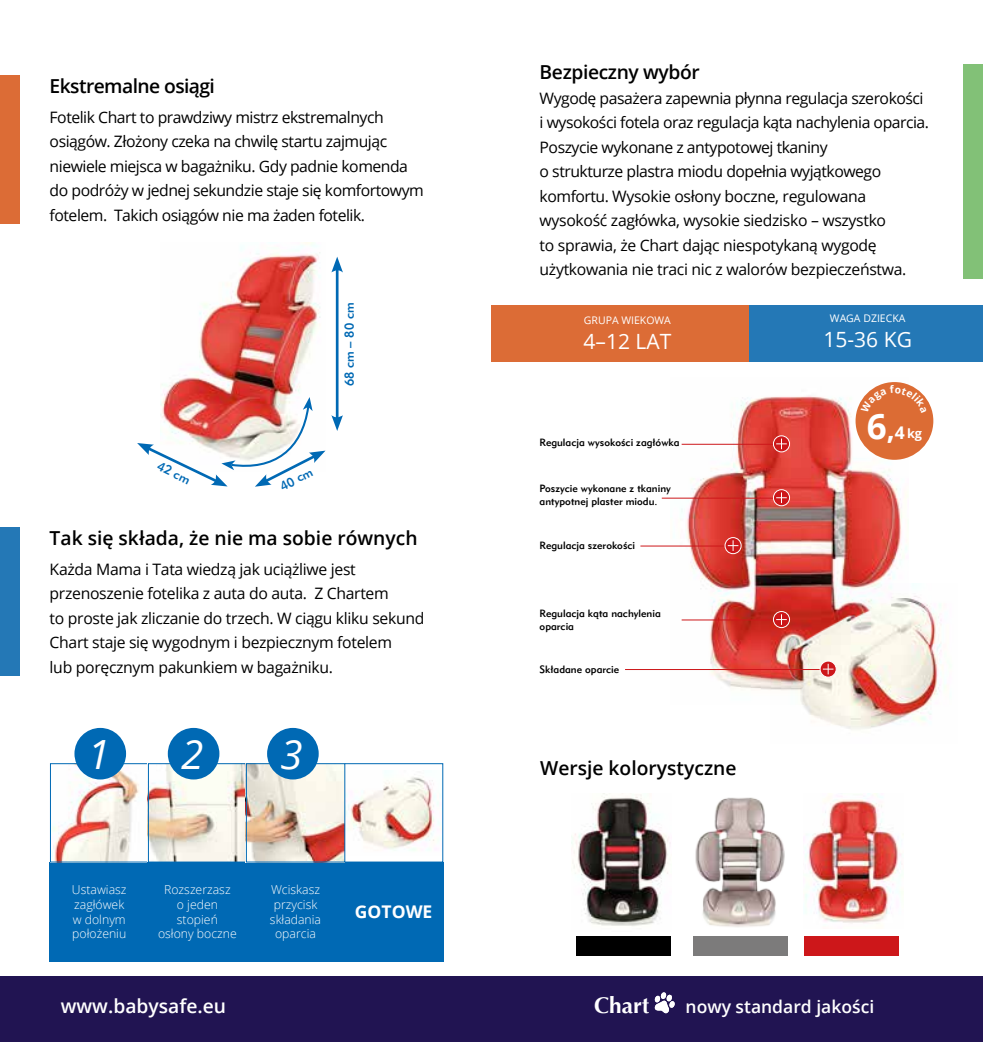
<style>
.page{position:relative;width:983px;height:1042px;background:#fff}
.page>*{position:absolute;margin:0;border:0;box-sizing:border-box;transform-origin:0 0}
.t1{font:italic 40.25px "Open Sans";color:#fff}
.t2{font:700 22.57px "Optima";color:#fff}
.t3{font:21px "Open Sans";color:#fff}
.t4{font:600 19.25px "Open Sans";color:#000}
.t5{font:600 19.25px "Open Sans";letter-spacing:-.03em;color:#000}
.t6{font:600 19.25px "Open Sans";letter-spacing:-.02em;color:#000}
.t7{font:600 19.25px "Open Sans";color:#fff}
.t8{font:600 17.5px "Open Sans";color:#fff}
.t9{font:700 17.5px "Open Sans";color:#fff}
.t10{font:15.75px/24.5px "Open Sans";letter-spacing:-.03em;color:#000}
.t11{font:700 12.78px "Open Sans";color:#fff}
.t12{font:12.6px "Geometric 415 Md EU";color:#0069b4}
.t13{font:300 12.25px/14.7px "Open Sans";color:#fff;text-align:center}
.t14{font:10.5px/12.6px "Geometric 415 Md EU";color:#000}
.t15{font:10.5px "Open Sans";color:#fff}
.s1{font-size:35px}
.s2{font-size:28px}
.s3{font-size:17.5px}
</style>
<div class="page">
<div style="left:0;top:528px;width:19px;height:148px;background:#2478b6"></div>
<div style="left:0;top:75px;width:19px;height:148px;background:#dc6c36"></div>
<div style="left:962px;top:64px;width:20px;height:215px;background:#82c177"></div>
<div style="left:491px;top:305px;width:258px;height:57px;background:#dc6c36"></div>
<div style="left:749px;top:305px;width:233px;height:57px;background:#2478b6"></div>
<div style="left:0;top:976px;width:982px;height:66px;background:#211452"></div>
<svg style="left:654px;top:992px;width:20px;height:21px"></svg>
<img style="left:695px;top:797px;width:90px;height:130px">
<img style="left:803px;top:793px;width:100px;height:130px">
<img style="left:571px;top:793px;width:100px;height:133px">
<img style="left:346px;top:771px;width:95px;height:80px">
<img style="left:670px;top:382px;width:237px;height:308px">
<hr style="left:681px;top:444px;width:93px;height:1px;background:#cd171a">
<svg style="left:773px;top:436px;width:16px;height:16px"></svg>
<div style="left:772px;top:435px;width:17px;height:17px;border:1px solid #fff;border-radius:50%"></div>
<svg style="left:776px;top:438px;width:10px;height:11px"></svg>
<hr style="left:661px;top:498px;width:113px;height:1px;background:#cd171a">
<svg style="left:773px;top:490px;width:16px;height:16px"></svg>
<div style="left:772px;top:489px;width:17px;height:17px;border:1px solid #fff;border-radius:50%"></div>
<svg style="left:776px;top:492px;width:10px;height:11px"></svg>
<hr style="left:640px;top:545px;width:85px;height:1px;background:#cd171a">
<svg style="left:724px;top:537px;width:17px;height:17px"></svg>
<div style="left:724px;top:537px;width:17px;height:17px;border:1px solid #fff;border-radius:50%"></div>
<svg style="left:727px;top:540px;width:11px;height:11px"></svg>
<hr style="left:681px;top:619px;width:93px;height:1px;background:#cd171a">
<img style="left:769px;top:584px;width:178px;height:146px">
<div style="left:804px;top:936px;width:95px;height:20px;background:#cd171a"></div>
<div style="left:692px;top:936px;width:95px;height:20px;background:#7c7b7b"></div>
<div style="left:575px;top:936px;width:95px;height:20px;background:#000"></div>
<div style="left:50px;top:862px;width:99px;height:99px;background:#0069b4"></div>
<img style="left:52px;top:765px;width:291px;height:95px">
<div style="left:50px;top:763px;width:99px;height:99px;border:1px solid #0069b4"></div>
<div style="left:148px;top:763px;width:99px;height:99px;border:1px solid #0069b4"></div>
<div style="left:148px;top:862px;width:99px;height:99px;background:#0069b4"></div>
<div style="left:246px;top:862px;width:99px;height:99px;background:#0069b4"></div>
<div style="left:344px;top:862px;width:99px;height:99px;background:#0069b4"></div>
<div style="left:246px;top:763px;width:99px;height:99px;border:1px solid #0069b4"></div>
<hr style="left:625px;top:669px;width:195px;height:1px;background:#cd171a">
<svg style="left:819px;top:661px;width:17px;height:16px"></svg>
<div style="left:819px;top:660px;width:17px;height:17px;border:1px solid #fff;border-radius:50%"></div>
<svg style="left:822px;top:664px;width:11px;height:10px"></svg>
<img style="left:162px;top:242px;width:158px;height:155px">
<div style="left:74px;top:728px;width:52px;height:51px;background:#0069b4;border-radius:50%"></div>
<div style="left:168px;top:728px;width:51px;height:51px;background:#0069b4;border-radius:50%"></div>
<div style="left:267px;top:728px;width:51px;height:51px;background:#0069b4;border-radius:50%"></div>
<hr style="left:336px;top:267px;width:2px;height:153px;background:#0069b4">
<svg style="left:331px;top:257px;width:12px;height:15px"></svg>
<svg style="left:331px;top:415px;width:12px;height:16px"></svg>
<div style="left:855px;top:382px;width:78px;height:78px;background:#dc6c34;border-radius:50%"></div>
<svg style="left:137px;top:397px;width:188px;height:90px"></svg>
<svg style="left:860px;top:385px;width:66px;height:18px"></svg>
<p class="t5" style="left:50px;top:73px;width:167px">Ekstremalne osiągi</p>
<p class="t10" style="left:50px;top:104px;width:375px">Fotelik Chart to prawdziwy mistrz ekstremalnych osiągów. Złożony czeka na chwilę startu zajmując niewiele miejsca w bagażniku. Gdy padnie komenda do podróży w jednej sekundzie staje się komfortowym fotelem. Takich osiągów nie ma żaden fotelik.</p>
<p class="t12" style="left:162px;top:458px;width:36px;rotate:27deg">42 cm</p>
<p class="t12" style="left:341px;top:386px;width:85px;rotate:-90deg">68 cm – 80 cm</p>
<p class="t12" style="left:277px;top:480px;width:36px;rotate:-28deg">40 cm</p>
<p class="t4" style="left:50px;top:525px;width:369px">Tak się składa, że nie ma sobie równych</p>
<p class="t10" style="left:50px;top:556px;width:376px">Każda Mama i Tata wiedzą jak uciążliwe jest przenoszenie fotelika z auta do auta. Z Chartem<br>to proste jak zliczanie do trzech. W ciągu kliku sekund Chart staje się wygodnym i bezpiecznym fotelem<br>lub poręcznym pakunkiem w bagażniku.</p>
<h1 class="t1" style="left:88px;top:727px;width:24px">1</h1>
<h1 class="t1" style="left:181px;top:727px;width:24px">2</h1>
<h1 class="t1" style="left:280px;top:727px;width:24px">3</h1>
<p class="t13" style="left:72px;top:882px;width:56px;text-align:left">Ustawiasz zagłówek w dolnym położeniu</p>
<p class="t13" style="left:158px;top:882px;width:80px">Rozszerzasz<br>o jeden stopień osłony boczne</p>
<p class="t13" style="left:270px;top:882px;width:53px">Wciskasz przycisk składania oparcia</p>
<p class="t9" style="left:355px;top:899px;width:79px">GOTOWE</p>
<p class="t6" style="left:539px;top:59px;width:162px">Bezpieczny wybór</p>
<p class="t10" style="left:539px;top:85px;width:391px">Wygodę pasażera zapewnia płynna regulacja szerokości i wysokości fotela oraz regulacja kąta nachylenia oparcia.<br>Poszycie wykonane z antypotowej tkaniny<br>o strukturze plastra miodu dopełnia wyjątkowego komfortu. Wysokie osłony boczne, regulowana wysokość zagłówka, wysokie siedzisko – wszystko<br>to sprawia, że Chart dając niespotykaną wygodę użytkowania nie traci nic z walorów bezpieczeństwa.</p>
<p class="t15" style="left:583px;top:312px;width:88px">GRUPA WIEKOWA</p>
<h3 class="t3" style="left:583px;top:327px;width:89px">4–12 LAT</h3>
<p class="t14" style="left:539px;top:436px;width:141px">Regulacja wysokości zagłówka</p>
<p class="t14" style="left:539px;top:482px;width:133px">Poszycie wykonane z tkaniny antypotnej plaster miodu.</p>
<p class="t14" style="left:539px;top:539px;width:97px">Regulacja szerokości</p>
<p class="t14" style="left:539px;top:607px;width:123px">Regulacja kąta nachylenia oparcia</p>
<p class="t14" style="left:539px;top:663px;width:81px">Składane oparcie</p>
<p class="t4" style="left:540px;top:754px;width:198px">Wersje kolorystyczne</p>
<p class="t15" style="left:829px;top:311px;width:77px">WAGA DZIECKA</p>
<h3 class="t3" style="left:823px;top:325px;width:90px">15-36 KG</h3>
<p class="t11" style="left:866px;top:424px;width:57px"><span class="s1">6</span><span class="s2">,</span><span class="s3">4</span> kg</p>
<p class="t7" style="left:61px;top:993px;width:167px">www.babysafe.eu</p>
<h2 class="t2" style="left:594px;top:992px;width:57px">Chart</h2>
<p class="t8" style="left:685px;top:995px;width:190px">nowy standard jakości</p>
</div>
